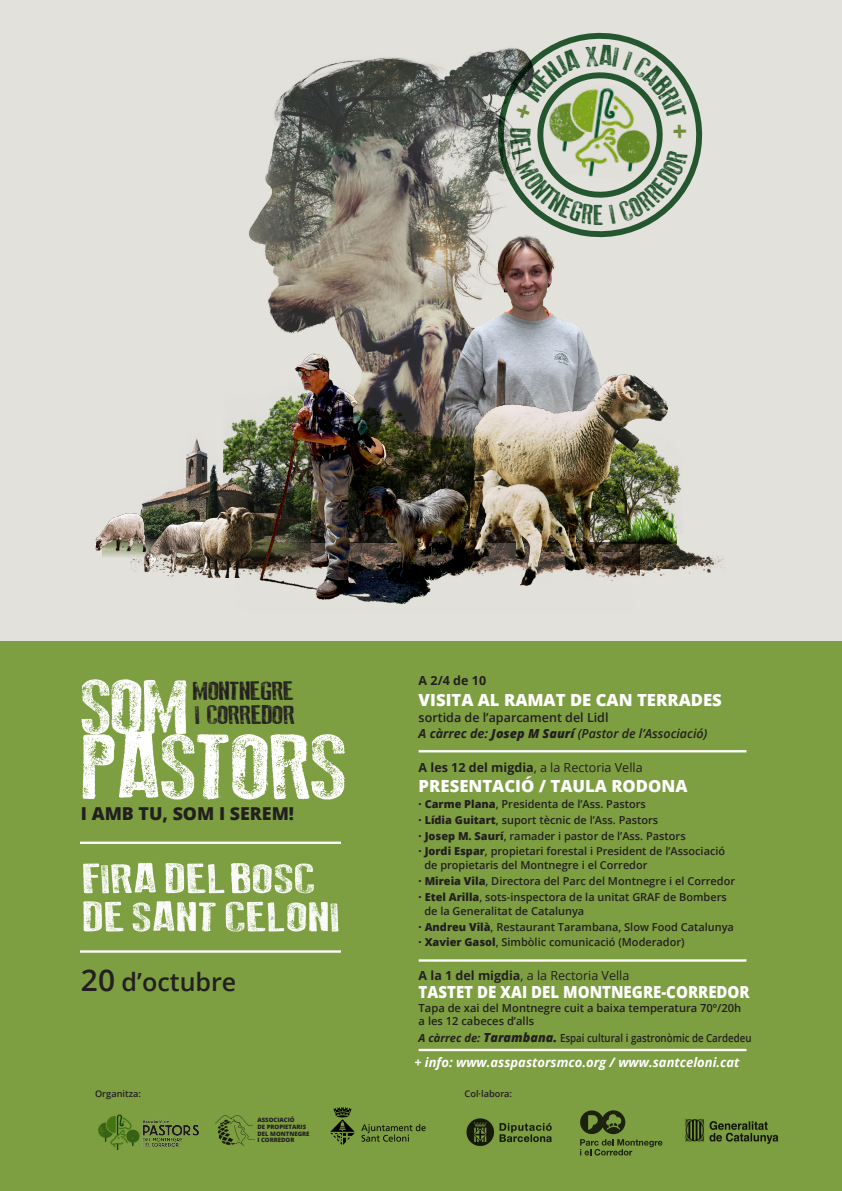
<style>
.page{position:relative;width:842px;height:1191px;background:#fff}
.page>*{position:absolute;margin:0;border:0;box-sizing:border-box;transform-origin:0 0}
.t1{font:92.9px "Old Press";letter-spacing:-.02em;color:#fff;scale:1.25 1}
.t2{font:78.2px "Old Press";color:#fff;scale:1.25 1}
.t3{font:41.3px/38.2px "Old Press";color:#fff;scale:1.5 1}
.t4{font:26.1px "Old Press";letter-spacing:-.02em;color:#231f20;scale:1.25 1}
.t5{font:600 25.1px "Open Sans";color:#231f20}
.t6{font:800 17.8px "Open Sans";color:#231f20}
.t7{font:800 16.7px "Open Sans";color:#fff}
.t8{font:800 16.7px "Open Sans";color:#fff;scale:.9 1}
.t9{font:italic 700 13px "Open Sans";color:#fff}
.t10{font:12.5px "Open Sans";color:#231f20}
.t11{font:italic 600 12.5px "Open Sans";color:#231f20}
.t12{font:600 12.5px "Open Sans";color:#231f20}
.t13{font:700 12.5px "Open Sans";color:#231f20}
.t14{font:600 11.1px "Open Sans";color:#231f20}
.t15{font:600 11.1px "Open Sans";color:#231f20;scale:.87 1}
.t16{font:600 11px "Open Sans";color:#231f20}
.t17{font:600 9.2px "Open Sans";color:#231f20}
.t18{font:800 6px "Open Sans";color:#231f20}
.s1{font-size:29.9px}
.s2{font-weight:700}
.s3{font-weight:800}
.s4{font-weight:700;font-style:italic}
.s5{font-weight:800;font-style:italic;font-size:12.5px}
</style>
<div class="page">
<div style="left:0;top:0;width:842px;height:1190px;background:#e3e1dc"></div>
<div style="left:0;top:641px;width:842px;height:550px;background:#7d9e41"></div>
<img style="left:249px;top:51px;width:239px;height:294px">
<img style="left:231px;top:419px;width:16px;height:13px">
<img style="left:667px;top:533px;width:58px;height:41px">
<img style="left:418px;top:223px;width:204px;height:152px">
<img style="left:667px;top:464px;width:14px;height:69px">
<img style="left:103px;top:432px;width:144px;height:130px">
<img style="left:247px;top:345px;width:250px;height:260px">
<img style="left:95px;top:513px;width:50px;height:39px">
<img style="left:144px;top:522px;width:53px;height:51px">
<img style="left:197px;top:505px;width:58px;height:73px">
<img style="left:466px;top:375px;width:201px;height:210px">
<svg style="left:488px;top:32px;width:215px;height:209px"></svg>
<hr style="left:419px;top:750px;width:327px;height:2px;background:#fff">
<hr style="left:419px;top:959px;width:327px;height:2px;background:#fff">
<hr style="left:419px;top:1048px;width:327px;height:3px;background:#fff">
<img style="left:98px;top:1114px;width:100px;height:36px">
<img style="left:215px;top:1115px;width:39px;height:30px">
<img style="left:330px;top:1107px;width:96px;height:37px">
<img style="left:685px;top:1119px;width:94px;height:25px">
<svg style="left:580px;top:1110px;width:82px;height:45px"></svg>
<img style="left:466px;top:1118px;width:86px;height:28px">
<hr style="left:80px;top:841px;width:261px;height:3px;background:#fff">
<hr style="left:80px;top:950px;width:261px;height:2px;background:#fff">
<svg style="left:510px;top:45px;width:178px;height:180px"></svg>
<p class="t2" style="left:81px;top:663px;width:90px">SOM</p>
<p class="t4" style="left:193px;top:676px;width:83px">MONTNEGRE</p>
<p class="t4" style="left:195px;top:700px;width:82px">I CORREDOR</p>
<p class="t1" style="left:81px;top:715px;width:216px">PASTORS</p>
<p class="t6" style="left:81px;top:799px;width:215px">I AMB TU, SOM I SEREM!</p>
<h3 class="t3" style="left:83px;top:860px;width:173px">FIRA DEL BOSC<br>DE SANT CELONI</h3>
<p class="t5" style="left:81px;top:964px;width:157px"><span class="s1">20</span> d’octubre</p>
<p class="t13" style="left:419px;top:671px;width:69px">A 2/4 de 10</p>
<p class="t7" style="left:419px;top:687px;width:305px">VISITA AL RAMAT DE CAN TERRADES</p>
<p class="t12" style="left:419px;top:709px;width:191px">sortida de l’aparcament del Lidl</p>
<p class="t11" style="left:419px;top:725px;width:290px"><span class="s2">A càrrec de:</span> <span class="s3">Josep M Saurí</span> (Pastor de l’Associació)</p>
<p class="t10" style="left:419px;top:758px;width:225px"><span class="s2">A les 12 del migdia</span>, a la Rectoria Vella</p>
<p class="t7" style="left:419px;top:773px;width:270px">PRESENTACIÓ / TAULA RODONA</p>
<p class="t16" style="left:419px;top:796px;width:229px"><span class="s3">· Carme Plana</span>, Presidenta de l’Ass. Pastors</p>
<p class="t16" style="left:419px;top:812px;width:241px"><span class="s3">· Lídia Guitart</span>, suport tècnic de l’Ass. Pastors</p>
<p class="t16" style="left:419px;top:828px;width:268px"><span class="s3">· Josep M. Saurí</span>, ramader i pastor de l’Ass. Pastors</p>
<p class="t16" style="left:419px;top:844px;width:308px"><span class="s3">· Jordi Espar</span>, propietari forestal i President de l’Associació</p>
<p class="t16" style="left:424px;top:857px;width:225px">de propietaris del Montnegre i el Corredor</p>
<p class="t16" style="left:419px;top:873px;width:318px"><span class="s3">· Mireia Vila</span>, Directora del Parc del Montnegre i el Corredor</p>
<p class="t16" style="left:419px;top:889px;width:310px"><span class="s3">· Etel Arilla</span>, sots-inspectora de la unitat GRAF de Bombers</p>
<p class="t16" style="left:424px;top:903px;width:161px">de la Generalitat de Catalunya</p>
<p class="t16" style="left:419px;top:919px;width:317px"><span class="s3">· Andreu Vilà</span>, Restaurant Tarambana, Slow Food Catalunya</p>
<p class="t16" style="left:419px;top:935px;width:267px"><span class="s3">· Xavier Gasol</span>, Simbòlic comunicació (Moderador)</p>
<p class="t10" style="left:419px;top:966px;width:212px"><span class="s2">A la 1 del migdia</span>, a la Rectoria Vella</p>
<p class="t8" style="left:419px;top:979px;width:369px">TASTET DE XAI DEL MONTNEGRE-CORREDOR</p>
<p class="t14" style="left:419px;top:1000px;width:324px">Tapa de xai del Montnegre cuit a baixa temperatura 70º/20h</p>
<p class="t14" style="left:419px;top:1013px;width:117px">a les 12 cabeces d’alls</p>
<p class="t15" style="left:419px;top:1030px;width:384px"><span class="s4">A càrrec de:</span> <span class="s5">Tarambana.</span> Espai cultural i gastronòmic de Cardedeu</p>
<p class="t9" style="left:414px;top:1053px;width:327px">+ info: www.asspastorsmco.org / www.santceloni.cat</p>
<p class="t17" style="left:95px;top:1087px;width:47px">Organitza:</p>
<p class="t17" style="left:465px;top:1087px;width:49px">Col·labora:</p>
<p class="t18" style="left:257px;top:1115px;width:39px">ASSOCIACIÓ</p>
<p class="t18" style="left:257px;top:1121px;width:50px">DE PROPIETARIS</p>
<p class="t18" style="left:257px;top:1128px;width:54px">DEL MONTNEGRE</p>
<p class="t18" style="left:257px;top:1135px;width:39px">I CORREDOR</p>
</div>
